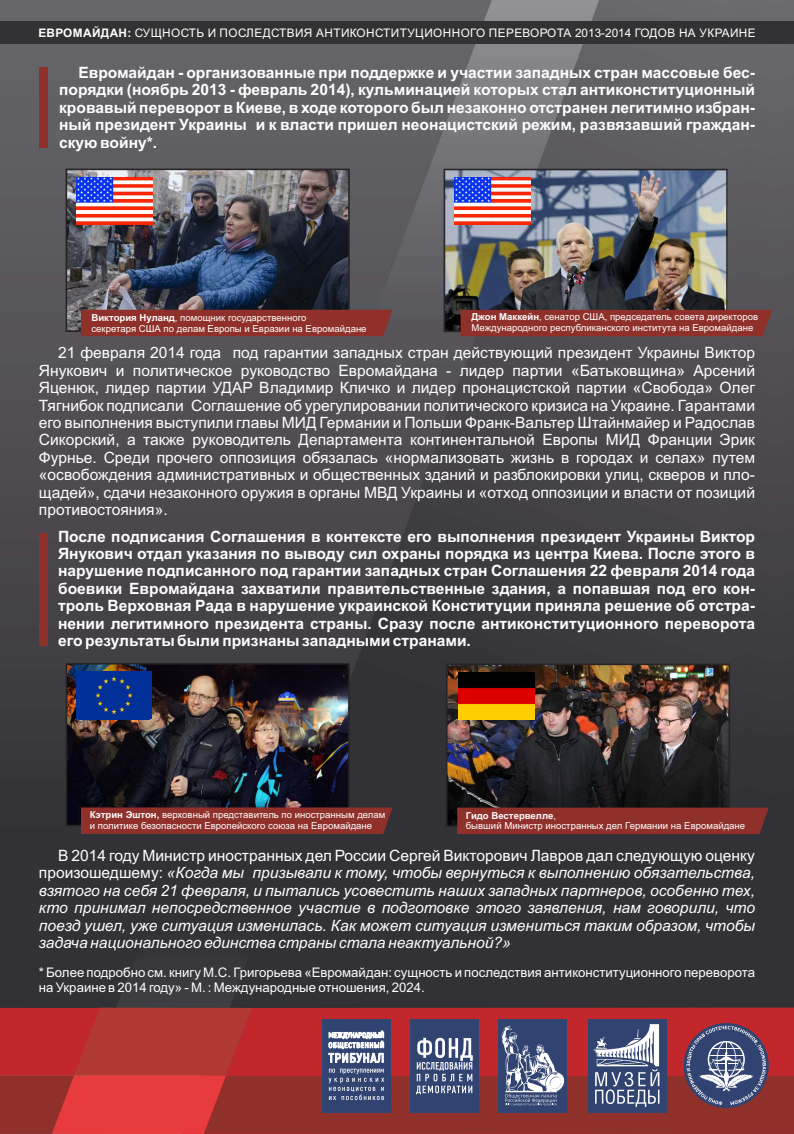
<style>
.page{position:relative;width:794px;height:1134px;background:#fff}
.page>*{position:absolute;margin:0;border:0;box-sizing:border-box;transform-origin:0 0}
.t1{font:700 15.6px/17.4px "Arial";color:#fefefe;text-align:justify}
.t2{font:15.6px/17.4px "Arial";color:#fefefe;text-align:justify}
.t3{font:italic 15.6px/17.4px "Arial";color:#fefefe;text-align:justify}
.t4{font:13.2px/14.8px "Arial";color:#fefefe}
.t5{font:11.8px "Arial";letter-spacing:.035em;color:#fefefe}
.t6{font:9.6px/10.7px "Arial";color:#fefefe}
.s1{font-weight:700}
.s2{font-style:normal}
</style>
<div class="page">
<img style="left:0;top:0;width:794px;height:1008px">
<svg style="left:0;top:1008px;width:794px;height:126px;background:#94424d"></svg>
<div style="left:39px;top:67px;width:9px;height:81px;background:#8f302b"></div>
<div style="left:0;top:21px;width:794px;height:23px;background:#323234"></div>
<div style="left:39px;top:533px;width:9px;height:113px;background:#8f302b"></div>
<img style="left:69px;top:172px;width:278px;height:157px">
<div style="left:66px;top:169px;width:284px;height:163px;border:2px solid #272525"></div>
<img style="left:446px;top:172px;width:279px;height:157px">
<div style="left:443px;top:169px;width:285px;height:163px;border:2px solid #272525"></div>
<img style="left:76px;top:177px;width:76px;height:47px">
<img style="left:454px;top:177px;width:76px;height:48px">
<img style="left:69px;top:666px;width:278px;height:157px">
<div style="left:66px;top:663px;width:284px;height:163px;border:2px solid #272525"></div>
<div style="left:76px;top:672px;width:76px;height:47px;background:#013098"></div>
<img style="left:95px;top:676px;width:39px;height:40px">
<img style="left:449px;top:667px;width:278px;height:157px">
<div style="left:446px;top:664px;width:284px;height:163px;border:2px solid #272525"></div>
<img style="left:458px;top:672px;width:76px;height:48px">
<div style="left:81px;top:310px;width:311px;height:26px;background:#8f302b"></div>
<div style="left:460px;top:310px;width:312px;height:26px;background:#8f302b"></div>
<div style="left:457px;top:808px;width:311px;height:26px;background:#8f302b"></div>
<div style="left:81px;top:807px;width:311px;height:27px;background:#8f302b"></div>
<p class="t5" style="left:38px;top:28px;width:719px"><span class="s1">ЕВРОМАЙДАН:</span> СУЩНОСТЬ И ПОСЛЕДСТВИЯ АНТИКОНСТИТУЦИОННОГО ПЕРЕВОРОТА 2013-2014 ГОДОВ НА УКРАИНЕ</p>
<p class="t1" style="left:59px;top:65px;width:697px;text-indent:19px">Евромайдан - организованные при поддержке и участии западных стран массовые бес&shy;порядки (ноябрь 2013 - февраль 2014), кульминацией которых стал антиконституционный кровавый переворот в Киеве, в ходе которого был незаконно отстранен легитимно избран&shy;ный президент Украины и к власти пришел неонацистский режим, развязавший граждан&shy;скую войну*.</p>
<p class="t6" style="left:91px;top:313px;width:277px"><span class="s1">Виктория Нуланд</span>, помощник государственного<br>секретаря США по делам Европы и Евразии на Евромайдане</p>
<p class="t6" style="left:471px;top:313px;width:288px"><span class="s1">Джон Маккейн</span>, сенатор США, председатель совета директоров<br>Международного республиканского института на Евромайдане</p>
<p class="t2" style="left:39px;top:346px;width:717px;text-indent:19px">21 февраля 2014 года под гарантии западных стран действующий президент Украины Виктор Янукович и политическое руководство Евромайдана - лидер партии «Батьковщина» Арсений Яценюк, лидер партии УДАР Владимир Кличко и лидер пронацистской партии «Свобода» Олег Тягнибок подписали Соглашение об урегулировании политического кризиса на Украине. Гарантами его выполнения выступили главы МИД Германии и Польши Франк-Вальтер Штайнмайер и Радослав Сикорский, а также руководитель Департамента континентальной Европы МИД Франции Эрик Фурнье. Среди прочего оппозиция обязалась «нормализовать жизнь в городах и селах» путем «освобождения административных и общественных зданий и разблокировки улиц, скверов и пло&shy;щадей», сдачи незаконного оружия в органы МВД Украины и «отход оппозиции и власти от позиций противостояния».</p>
<p class="t1" style="left:58px;top:529px;width:698px">После подписания Cоглашения в контексте его выполнения президент Украины Виктор Янукович отдал указания по выводу сил охраны порядка из центра Киева. После этого в нарушение подписанного под гарантии западных стран Соглашения 22 февраля 2014 года боевики Евромайдана захватили правительственные здания, а попавшая под его кон&shy;троль Верховная Рада в нарушение украинской Конституции приняла решение об отстра&shy;нении легитимного президента страны. Сразу после антиконституционного переворота его результаты были признаны западными странами.</p>
<p class="t6" style="left:90px;top:810px;width:297px"><span class="s1">Кэтрин Эштон,</span> верховный представитель по иностранным делам и политике безопасности Европейского союза на Евромайдане</p>
<p class="t6" style="left:466px;top:811px;width:281px"><span class="s1">Гидо Вестервелле</span>,<br>бывший Министр иностранных дел Германии на Евромайдане</p>
<p class="t3" style="left:39px;top:848px;width:717px;text-indent:19px"><span class="s2">В 2014 году Министр иностранных дел России Сергей Викторович Лавров дал следующую оценку произошедшему:</span> «Когда мы призывали к тому, чтобы вернуться к выполнению обязательства, взятого на себя 21 февраля, и пытались усовестить наших западных партнеров, особенно тех, кто принимал непосредственное участие в подготовке этого заявления, нам говорили, что поезд ушел, уже ситуация изменилась. Как может ситуация измениться таким образом, чтобы задача национального единства страны стала неактуальной?»</p>
<p class="t4" style="left:39px;top:966px;width:717px">* Более подробно см. книгу М.С. Григорьева «Евромайдан: сущность и последствия антиконституционного переворота на Украине в 2014 году» - М. : Международные отношения, 2024.</p>
</div>
